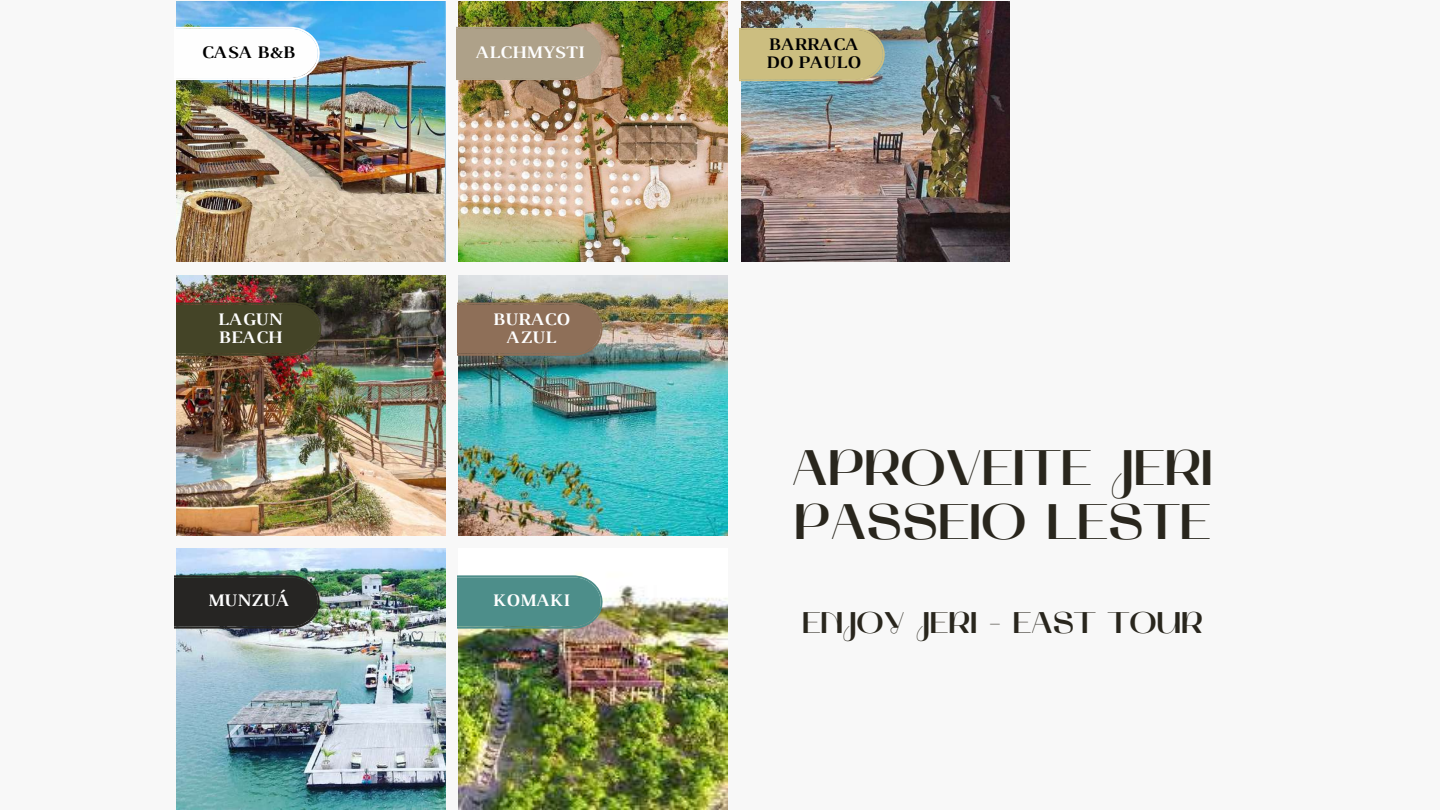
<style>
.page{position:relative;width:1440px;height:810px;background:#f8f8f8}
.page>*{position:absolute;margin:0;border:0;box-sizing:border-box;transform-origin:0 0}
.t1{font:700 50px/54.8px "Mak";color:#29261d}
.t2{font:700 30px "Mak";color:#29261d}
.t3{font:700 18px/18px "Luthier";color:#fefefe}
.t4{font:700 18px/18px "Luthier";color:#000}
</style>
<div class="page">
<img style="left:176px;top:1px;width:270px;height:261px">
<img style="left:176px;top:275px;width:270px;height:260px">
<img style="left:176px;top:549px;width:270px;height:260px">
<img style="left:458px;top:1px;width:270px;height:261px">
<img style="left:741px;top:1px;width:269px;height:261px">
<img style="left:458px;top:275px;width:270px;height:260px">
<img style="left:458px;top:586px;width:270px;height:223px">
<svg style="left:176px;top:27px;width:144px;height:53px"></svg>
<svg style="left:176px;top:303px;width:146px;height:53px;background:#444327"></svg>
<svg style="left:175px;top:575px;width:145px;height:54px;background:#2b2c29"></svg>
<div style="left:456px;top:27px;width:146px;height:53px;background:#aea189"></div>
<svg style="left:457px;top:303px;width:146px;height:53px;background:#8c6f58"></svg>
<svg style="left:740px;top:28px;width:146px;height:53px;background:#c7bb80"></svg>
<svg style="left:457px;top:575px;width:146px;height:54px;background:#56928d"></svg>
<p class="t4" style="left:201px;top:44px;width:95px">CASA B&amp;B</p>
<p class="t3" style="left:475px;top:44px;width:111px">ALCHMYSTI</p>
<p class="t4" style="left:766px;top:36px;width:96px">BARRACA<br>DO PAULO</p>
<p class="t3" style="left:218px;top:311px;width:66px">LAGUN<br>BEACH</p>
<p class="t3" style="left:493px;top:311px;width:78px;text-align:center">BURACO<br>AZUL</p>
<h1 class="t1" style="left:792px;top:445px;width:423px">APROVEITE JERI<br>PASSEIO LESTE</h1>
<p class="t3" style="left:207px;top:593px;width:83px">MUNZUÁ</p>
<p class="t3" style="left:493px;top:593px;width:78px">KOMAKI</p>
<h2 class="t2" style="left:802px;top:610px;width:403px">ENJOY JERI - EAST TOUR</h2>
</div>
